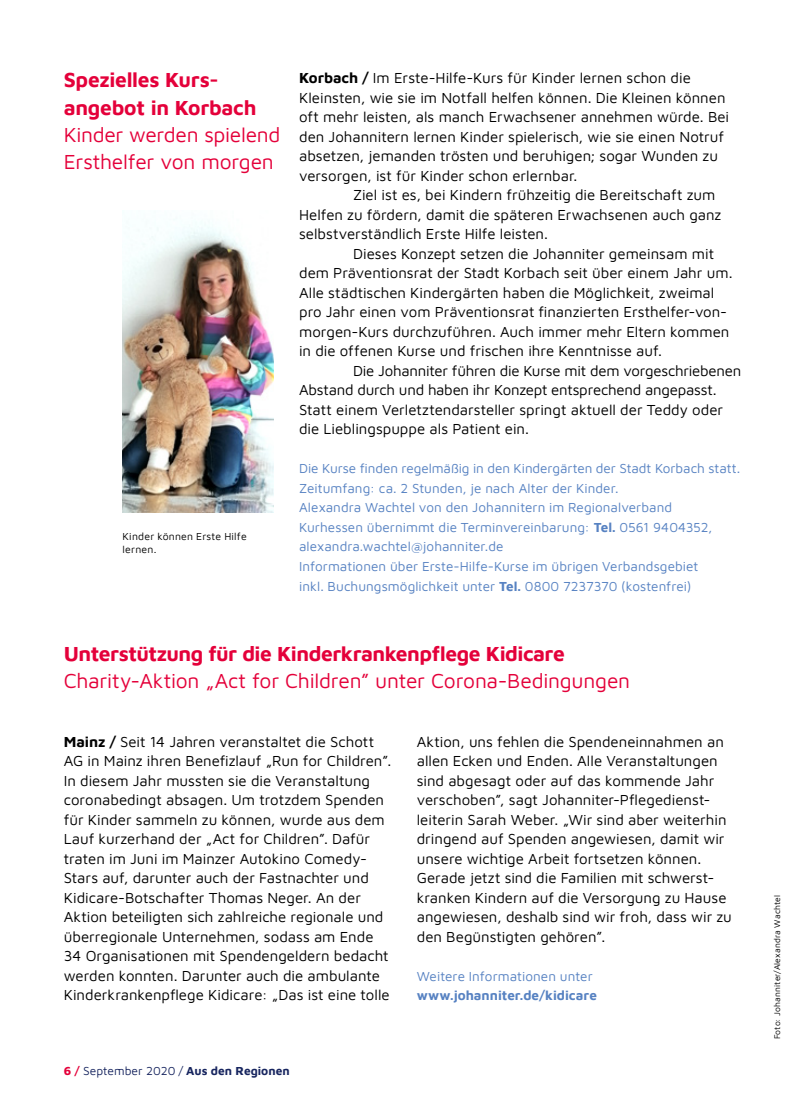
<style>
.page{position:relative;width:808px;height:1106px;background:#fff}
.page>*{position:absolute;margin:0;border:0;box-sizing:border-box;transform-origin:0 0}
.t1{font:21px/27.3px "Maven Pro";letter-spacing:-.01em;color:#e4003a}
.t2{font:700 21px/27.3px "Maven Pro";letter-spacing:-.02em;color:#e4003a}
.t3{font:15px/19.5px "Maven Pro";color:#000}
.t4{font:13.5px/19.5px "Maven Pro";letter-spacing:.005em;color:#5782c2}
.t5{font:700 13.5px "Maven Pro";color:#5782c2}
.t6{font:12px "Maven Pro";color:#17255f}
.t7{font:10.5px/13.5px "Maven Pro";letter-spacing:.02em;color:#000}
.t8{font:8.55px "Maven Pro";letter-spacing:.02em;color:#000}
.s1{font-weight:700}
.s2{font-weight:700;color:#e4003a}
</style>
<div class="page">
<img style="left:123px;top:219px;width:151px;height:293px">
<h1 class="t2" style="left:64px;top:65px;width:194px">Spezielles Kurs&shy;angebot in Korbach</h1>
<h1 class="t1" style="left:64px;top:120px;width:218px">Kinder werden spielend<br>Ersthelfer von morgen</h1>
<p class="t7" style="left:123px;top:528px;width:126px">Kinder können Erste Hilfe lernen.</p>
<p class="t3" style="left:299px;top:67px;width:432px"><span class="s1">Korbach /</span> Im Erste-Hilfe-Kurs für Kinder lernen schon die Kleinsten, wie sie im Notfall helfen können. Die Kleinen können oft mehr leisten, als manch Erwachsener annehmen würde. Bei den Johannitern lernen Kinder spielerisch, wie sie einen Notruf absetzen, jemanden trösten und beruhigen; sogar Wunden zu versorgen, ist für Kinder schon erlernbar.</p>
<p class="t3" style="left:299px;top:184px;width:424px;text-indent:54px">Ziel ist es, bei Kindern frühzeitig die Bereitschaft zum<br>Helfen zu fördern, damit die späteren Erwachsenen auch ganz selbstverständlich Erste Hilfe leisten.</p>
<p class="t3" style="left:299px;top:243px;width:435px;text-indent:54px">Dieses Konzept setzen die Johanniter gemeinsam mit dem Präventionsrat der Stadt Korbach seit über einem Jahr um.<br>Alle städtischen Kindergärten haben die Möglichkeit, zweimal pro Jahr einen vom Präventionsrat finanzierten Ersthelfer-von&shy;morgen-Kurs durchzuführen. Auch immer mehr Eltern kommen in die offenen Kurse und frischen ihre Kenntnisse auf.</p>
<p class="t3" style="left:299px;top:360px;width:444px;text-indent:54px">Die Johanniter führen die Kurse mit dem vorgeschriebenen Abstand durch und haben ihr Konzept entsprechend angepasst.<br>Statt einem Verletztendarsteller springt aktuell der Teddy oder die Lieblingspuppe als Patient ein.</p>
<p class="t4" style="left:299px;top:458px;width:443px">Die Kurse finden regelmäßig in den Kindergärten der Stadt Korbach statt.<br>Zeitumfang: ca. 2 Stunden, je nach Alter der Kinder.<br>Alexandra Wachtel von den Johannitern im Regionalverband<br>Kurhessen übernimmt die Terminvereinbarung: <span class="s1">Tel.</span> 0561 9404352, alexandra.wachtel@johanniter.de<br>Informationen über Erste-Hilfe-Kurse im übrigen Verbandsgebiet<br>inkl. Buchungsmöglichkeit unter <span class="s1">Tel.</span> 0800 7237370 (kostenfrei)</p>
<h1 class="t2" style="left:64px;top:638px;width:503px">Unterstützung für die Kinderkrankenpflege Kidicare</h1>
<h1 class="t1" style="left:64px;top:666px;width:568px">Charity-Aktion „Act for Children” unter Corona-Bedingungen</h1>
<p class="t3" style="left:64px;top:730px;width:329px"><span class="s1">Mainz /</span> Seit 14 Jahren veranstaltet die Schott AG in Mainz ihren Benefizlauf „Run for Children”.<br>In diesem Jahr mussten sie die Veranstaltung coronabedingt absagen. Um trotzdem Spenden für Kinder sammeln zu können, wurde aus dem Lauf kurzerhand der „Act for Children”. Dafür traten im Juni im Mainzer Autokino Comedy-Stars auf, darunter auch der Fastnachter und Kidicare-Botschafter Thomas Neger. An der Aktion beteiligten sich zahlreiche regionale und überregionale Unternehmen, sodass am Ende 34 Organisationen mit Spendengeldern bedacht werden konnten. Darunter auch die ambulante Kinderkrankenpflege Kidicare: „Das ist eine tolle</p>
<p class="t3" style="left:417px;top:730px;width:317px">Aktion, uns fehlen die Spendeneinnahmen an allen Ecken und Enden. Alle Veranstaltungen sind abgesagt oder auf das kommende Jahr verschoben”, sagt Johanniter-Pflegedienst&shy;leiterin Sarah Weber. „Wir sind aber weiterhin dringend auf Spenden angewiesen, damit wir unsere wichtige Arbeit fortsetzen können.<br>Gerade jetzt sind die Familien mit schwerst&shy;kranken Kindern auf die Versorgung zu Hause angewiesen, deshalb sind wir froh, dass wir zu den Begünstigten gehören”.</p>
<p class="t4" style="left:417px;top:965px;width:178px">Weitere Informationen unter</p>
<p class="t5" style="left:417px;top:986px;width:182px">www.johanniter.de/kidicare</p>
<p class="t6" style="left:64px;top:1063px;width:227px"><span class="s2">6 /</span> September 2020 / <span class="s1">Aus den Regionen</span></p>
<p class="t8" style="left:771px;top:1039px;width:146px;rotate:-90deg">Foto: Johanniter/Alexandra Wachtel</p>
</div>
